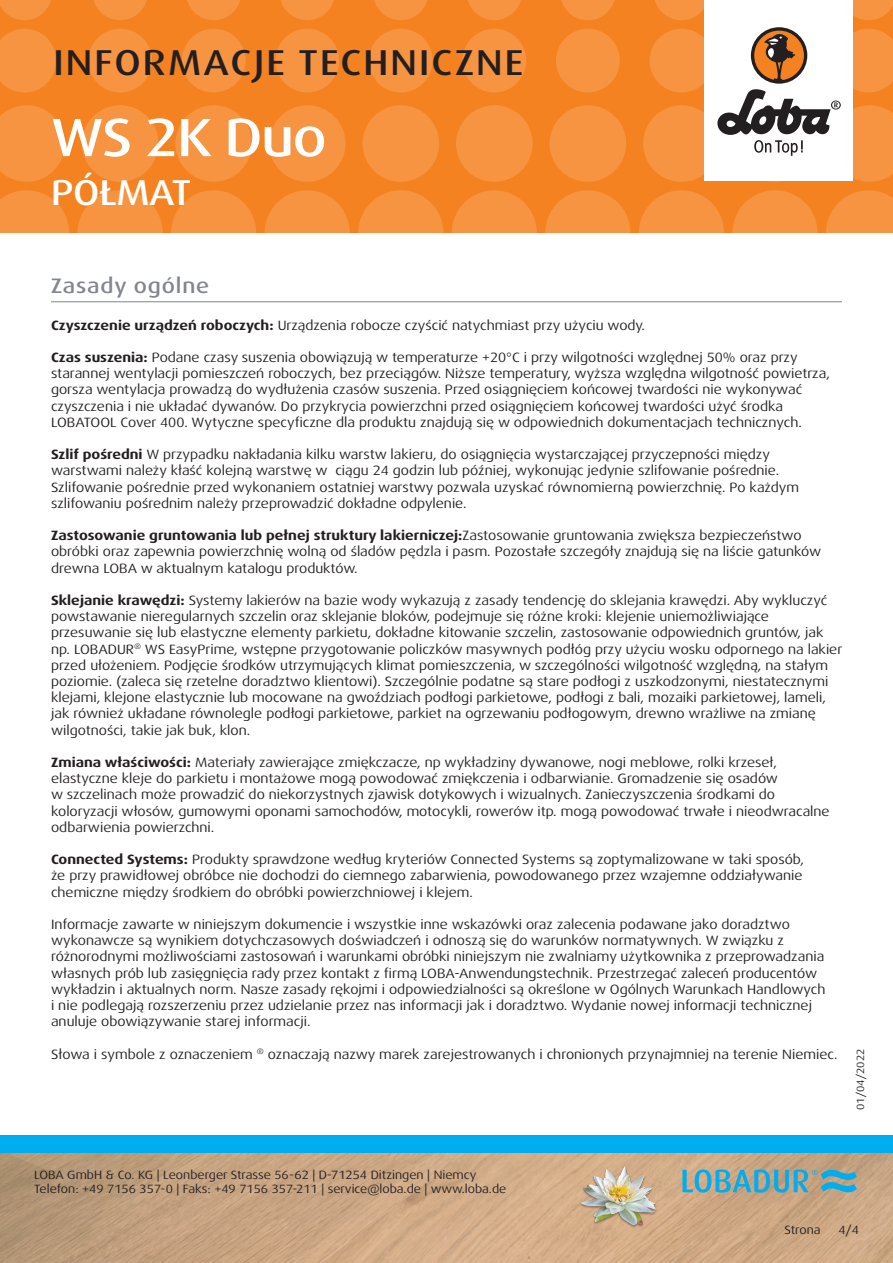
<style>
.page{position:relative;width:893px;height:1263px;background:#fff}
.page>*{position:absolute;margin:0;border:0;box-sizing:border-box;transform-origin:0 0}
.t1{font:500 expanded 54px "Dax Pro";letter-spacing:-.025em;color:#fff}
.t2{font:500 expanded 36px "Dax Pro";letter-spacing:.06em;color:#231f20}
.t3{font:500 expanded 36px "Dax Pro";letter-spacing:-.015em;color:#fff}
.Titel_grau{font:500 expanded 21px "Dax Pro";letter-spacing:.04em;color:#82858b}
.Text{font:expanded 13.5px/16.2px "Dax Pro";color:#231f20}
.t4{font:expanded 12px/14.4px "Dax Pro";color:#231f20}
.t5{font:expanded 10.5px "Dax Pro";color:#231f20}
.s1{font-weight:700}
</style>
<div class="page">
<div style="left:0;top:0;width:893px;height:233px;background:#f58220"></div>
<svg style="left:0;top:190px;width:69px;height:43px"></svg>
<svg style="left:78px;top:190px;width:85px;height:85px;fill:#f69441"></svg>
<svg style="left:171px;top:190px;width:85px;height:85px;fill:#f69441"></svg>
<svg style="left:265px;top:190px;width:85px;height:85px;fill:#f69441"></svg>
<svg style="left:358px;top:190px;width:85px;height:85px;fill:#f69441"></svg>
<svg style="left:545px;top:190px;width:85px;height:85px;fill:#f69441"></svg>
<svg style="left:452px;top:190px;width:85px;height:85px;fill:#f69441"></svg>
<svg style="left:732px;top:190px;width:85px;height:85px;fill:#f69441"></svg>
<svg style="left:639px;top:190px;width:85px;height:85px;fill:#f69441"></svg>
<svg style="left:826px;top:190px;width:67px;height:43px"></svg>
<svg style="left:0;top:105px;width:65px;height:77px"></svg>
<svg style="left:82px;top:105px;width:76px;height:77px"></svg>
<svg style="left:175px;top:105px;width:77px;height:77px"></svg>
<svg style="left:269px;top:105px;width:76px;height:77px"></svg>
<svg style="left:456px;top:105px;width:77px;height:77px"></svg>
<svg style="left:362px;top:105px;width:77px;height:77px"></svg>
<svg style="left:550px;top:105px;width:76px;height:77px"></svg>
<svg style="left:0;top:29px;width:56px;height:63px"></svg>
<svg style="left:182px;top:29px;width:64px;height:63px"></svg>
<svg style="left:88px;top:29px;width:64px;height:63px"></svg>
<svg style="left:275px;top:29px;width:64px;height:63px"></svg>
<svg style="left:462px;top:29px;width:64px;height:63px"></svg>
<svg style="left:369px;top:29px;width:64px;height:63px"></svg>
<svg style="left:556px;top:29px;width:64px;height:63px"></svg>
<svg style="left:0;top:0;width:51px;height:20px"></svg>
<svg style="left:187px;top:0;width:53px;height:20px"></svg>
<svg style="left:468px;top:0;width:53px;height:20px"></svg>
<svg style="left:655px;top:0;width:49px;height:20px"></svg>
<svg style="left:93px;top:0;width:54px;height:20px"></svg>
<svg style="left:374px;top:0;width:54px;height:20px"></svg>
<svg style="left:281px;top:0;width:53px;height:20px"></svg>
<svg style="left:561px;top:0;width:54px;height:20px"></svg>
<svg style="left:853px;top:0;width:40px;height:20px"></svg>
<img style="left:0;top:1152px;width:893px;height:111px">
<div style="left:0;top:1135px;width:893px;height:17px;background:#00aeef"></div>
<div style="left:704px;top:0;width:149px;height:181px;background:#fff"></div>
<svg style="left:643px;top:29px;width:250px;height:153px"></svg>
<img style="left:578px;top:1161px;width:82px;height:81px">
<svg style="left:682px;top:1169px;width:175px;height:24px;background:#75a8ae"></svg>
<hr style="left:51px;top:301px;width:791px;height:1px;background:#82858b">
<h2 class="t2" style="left:53px;top:40px;width:471px">INFORMACJE TECHNICZNE</h2>
<p class="t1" style="left:51px;top:103px;width:277px">WS 2K Duo</p>
<h2 class="t3" style="left:51px;top:169px;width:142px">PÓŁMAT</h2>
<p class="Titel_grau" style="left:51px;top:272px;width:160px">Zasady ogólne</p>
<p class="Text" style="left:51px;top:317px;width:595px"><span class="s1">Czyszczenie urządzeń roboczych:</span> Urządzenia robocze czyścić natychmiast przy użyciu wody.</p>
<p class="Text" style="left:51px;top:349px;width:780px"><span class="s1">Czas suszenia:</span> Podane czasy suszenia obowiązują w temperaturze +20°C i przy wilgotności względnej 50% oraz przy starannej wentylacji pomieszczeń roboczych, bez przeciągów. Niższe temperatury, wyższa względna wilgotność powietrza, gorsza wentylacja prowadzą do wydłużenia czasów suszenia. Przed osiągnięciem końcowej twardości nie wykonywać czyszczenia i nie układać dywanów. Do przykrycia powierzchni przed osiągnięciem końcowej twardości użyć środka LOBATOOL Cover 400. Wytyczne specyficzne dla produktu znajdują się w odpowiednich dokumentacjach technicznych.</p>
<p class="Text" style="left:51px;top:446px;width:749px"><span class="s1">Szlif pośredni</span> W przypadku nakładania kilku warstw lakieru, do osiągnięcia wystarczającej przyczepności między warstwami należy kłaść kolejną warstwę w ciągu 24 godzin lub później, wykonując jedynie szlifowanie pośrednie.<br>Szlifowanie pośrednie przed wykonaniem ostatniej warstwy pozwala uzyskać równomierną powierzchnię. Po każdym szlifowaniu pośrednim należy przeprowadzić dokładne odpylenie.</p>
<p class="Text" style="left:51px;top:527px;width:772px"><span class="s1">Zastosowanie gruntowania lub pełnej struktury lakierniczej:</span>Zastosowanie gruntowania zwiększa bezpieczeństwo obróbki oraz zapewnia powierzchnię wolną od śladów pędzla i pasm. Pozostałe szczegóły znajdują się na liście gatunków drewna LOBA w aktualnym katalogu produktów.</p>
<p class="Text" style="left:51px;top:592px;width:793px"><span class="s1">Sklejanie krawędzi:</span> Systemy lakierów na bazie wody wykazują z zasady tendencję do sklejania krawędzi. Aby wykluczyć powstawanie nieregularnych szczelin oraz sklejanie bloków, podejmuje się różne kroki: klejenie uniemożliwiające przesuwanie się lub elastyczne elementy parkietu, dokładne kitowanie szczelin, zastosowanie odpowiednich gruntów, jak np. LOBADUR<sup>®</sup> WS EasyPrime, wstępne przygotowanie policzków masywnych podłóg przy użyciu wosku odpornego na lakier przed ułożeniem. Podjęcie środków utrzymujących klimat pomieszczenia, w szczególności wilgotność względną, na stałym poziomie. (zaleca się rzetelne doradztwo klientowi). Szczególnie podatne są stare podłogi z uszkodzonymi, niestatecznymi klejami, klejone elastycznie lub mocowane na gwoździach podłogi parkietowe, podłogi z bali, mozaiki parkietowej, lameli, jak również układane równolegle podłogi parkietowe, parkiet na ogrzewaniu podłogowym, drewno wrażliwe na zmianę wilgotności, takie jak buk, klon.</p>
<p class="Text" style="left:51px;top:754px;width:780px"><span class="s1">Zmiana właściwości:</span> Materiały zawierające zmiękczacze, np wykładziny dywanowe, nogi meblowe, rolki krzeseł, elastyczne kleje do parkietu i montażowe mogą powodować zmiękczenia i odbarwianie. Gromadzenie się osadów<br>w szczelinach może prowadzić do niekorzystnych zjawisk dotykowych i wizualnych. Zanieczyszczenia środkami do koloryzacji włosów, gumowymi oponami samochodów, motocykli, rowerów itp. mogą powodować trwałe i nieodwracalne odbarwienia powierzchni.</p>
<p class="Text" style="left:51px;top:851px;width:754px;text-align:justify"><span class="s1">Connected Systems:</span> Produkty sprawdzone według kryteriów Connected Systems są zoptymalizowane w taki sposób, że przy prawidłowej obróbce nie dochodzi do ciemnego zabarwienia, powodowanego przez wzajemne oddziaływanie chemiczne między środkiem do obróbki powierzchniowej i klejem.</p>
<p class="Text" style="left:51px;top:916px;width:776px">Informacje zawarte w niniejszym dokumencie i wszystkie inne wskazówki oraz zalecenia podawane jako doradztwo wykonawcze są wynikiem dotychczasowych doświadczeń i odnoszą się do warunków normatywnych. W związku z różnorodnymi możliwościami zastosowań i warunkami obróbki niniejszym nie zwalniamy użytkownika z przeprowadzania własnych prób lub zasięgnięcia rady przez kontakt z firmą LOBA-Anwendungstechnik. Przestrzegać zaleceń producentów wykładzin i aktualnych norm. Nasze zasady rękojmi i odpowiedzialności są określone w Ogólnych Warunkach Handlowych i nie podlegają rozszerzeniu przez udzielanie przez nas informacji jak i doradztwo. Wydanie nowej informacji technicznej anuluje obowiązywanie starej informacji.</p>
<p class="Text" style="left:51px;top:1046px;width:788px">Słowa i symbole z oznaczeniem <sup>®</sup> oznaczają nazwy marek zarejestrowanych i chronionych przynajmniej na terenie Niemiec.</p>
<p class="t5" style="left:854px;top:1110px;width:63px;rotate:-90deg">01/04/2022</p>
<p class="t4" style="left:34px;top:1167px;width:474px">LOBA GmbH &amp; Co. KG | Leonberger Strasse 56-62 | D-71254 Ditzingen | Niemcy<br>Telefon: +49 7156 357-0 | Faks: +49 7156 357-211 | service@loba.de | www.loba.de</p>
<p class="t4" style="left:785px;top:1223px;width:38px">Strona</p>
<p class="t4" style="left:838px;top:1223px;width:22px">4/4</p>
</div>
